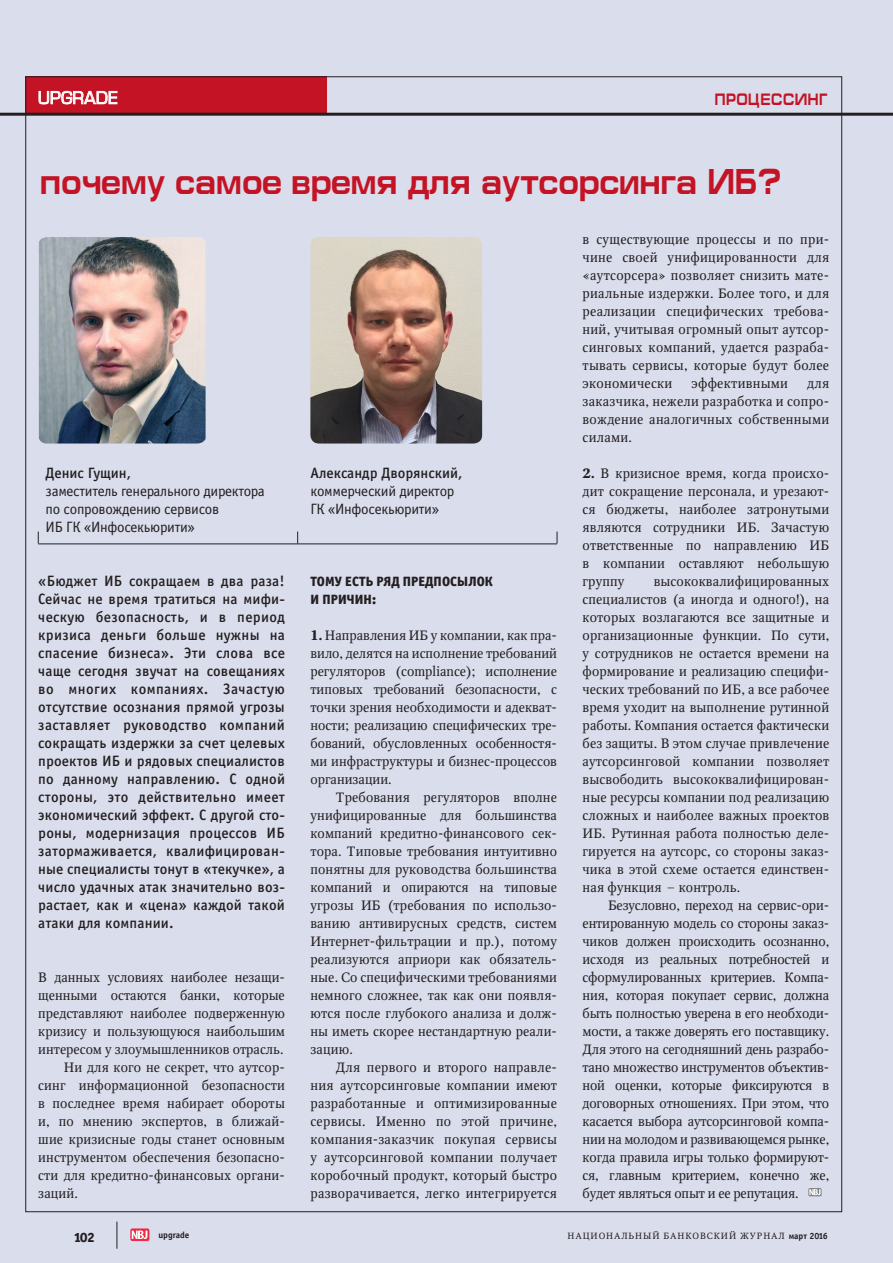
<style>
.page{position:relative;width:893px;height:1263px;background:#daddec}
.page>*{position:absolute;margin:0;border:0;box-sizing:border-box;transform-origin:0 0}
._01_Heder{font:700 36px "Europe Extended C";color:#c41324;scale:.75 1}
.t1{font:700 16.5px "Europe Extended C";letter-spacing:.04em;color:#c41324;scale:.75 1}
.t2{font:16.5px "Europe";color:#fff}
.vstuplenie{font:15px/18px "Officina Sans Medium ITC";letter-spacing:.01em;color:#231f20;text-align:justify}
.vstuplenie-2{font:15px/18px "Officina Sans Book ITC";letter-spacing:-.02em;color:#231f20}
.Body_01{font:13.5px/18px "Octava";letter-spacing:.01em;color:#231f20;text-align:justify}
.NO_first_line{font:13.5px/18px "Octava";color:#231f20;text-align:justify}
.Body_01-2{font:13.5px/18px "Officina Sans Extra Bold ITC";letter-spacing:.01em;color:#231f20}
.t3{font:9px "Octava";letter-spacing:.1em;color:#231f20}
.t4{font:9px "Officina Sans Bold ITC";color:#231f20}
.s1{font-weight:700}
.s2{font-family:"Officina Sans Bold ITC"}
</style>
<div class="page">
<div style="left:26px;top:77px;width:301px;height:36px;background:#c41324"></div>
<hr style="left:0;top:113px;width:893px;height:3px;background:#231f20">
<svg style="left:130px;top:1228px;width:19px;height:13px"></svg>
<svg style="left:132px;top:1230px;width:15px;height:9px"></svg>
<svg style="left:117px;top:1221px;width:1px;height:28px"></svg>
<svg style="left:38px;top:90px;width:80px;height:15px"></svg>
<svg style="left:808px;top:1188px;width:14px;height:8px"></svg>
<svg style="left:809px;top:1189px;width:12px;height:6px"></svg>
<img style="left:39px;top:237px;width:167px;height:206px">
<img style="left:310px;top:237px;width:172px;height:206px">
<hr style="left:38px;top:543px;width:519px;height:1px;background:#231f20">
<svg style="left:557px;top:531px;width:1px;height:12px"></svg>
<svg style="left:297px;top:531px;width:1px;height:12px"></svg>
<svg style="left:38px;top:531px;width:1px;height:12px"></svg>
<p class="t2" style="left:38px;top:89px;width:81px">UPGRADE</p>
<p class="t1" style="left:715px;top:90px;width:152px">ПРОЦЕССИНГ</p>
<p class="_01_Heder" style="left:40px;top:162px;width:989px">почему самое время для aутсорсинга ИБ?</p>
<p class="vstuplenie" style="left:46px;top:464px;width:87px">Денис Гущин,</p>
<p class="vstuplenie-2" style="left:46px;top:482px;width:221px">заместитель генерального директора по сопровождению сервисов<br>ИБ ГК «Инфосекьюрити»</p>
<p class="vstuplenie" style="left:38px;top:572px;width:248px">«Бюджет ИБ сокращаем в два раза!<br>Сейчас не время тратиться на мифи&shy;ческую безопасность, и в период кризиса деньги больше нужны на спасение бизнеса». Эти слова все чаще сегодня звучат на совещаниях во многих компаниях. Зачастую отсутствие осознания прямой угрозы заставляет руководство компаний сокращать издержки за счет целевых проектов ИБ и рядовых специалистов по данному направлению. С одной стороны, это действительно имеет экономический эффект. С другой сто&shy;роны, модернизация процессов ИБ затормаживается, квалифицирован&shy;ные специалисты тонут в «текучке», а число удачных атак значительно воз&shy;растает, как и «цена» каждой такой атаки для компании.</p>
<p class="NO_first_line" style="left:38px;top:968px;width:248px">В данных условиях наиболее незащи&shy;щенными остаются банки, которые представляют наиболее подверженную кризису и пользующуюся наибольшим интересом у злоумышленников отрасль.</p>
<p class="Body_01" style="left:38px;top:1058px;width:248px;text-indent:26px">Ни для кого не секрет, что аутсор&shy;синг информационной безопасности в последнее время набирает обороты и, по мнению экспертов, в ближай&shy;шие кризисные годы станет основным инструментом обеспечения безопасно&shy;сти для кредитно-финансовых органи&shy;заций.</p>
<p class="vstuplenie" style="left:310px;top:464px;width:153px">Александр Дворянский,</p>
<p class="vstuplenie-2" style="left:310px;top:482px;width:145px">коммерческий директор<br>ГК «Инфосекьюрити»</p>
<p class="Body_01-2" style="left:310px;top:572px;width:184px">ТОМУ ЕСТЬ РЯД ПРЕДПОСЫЛОК<br>И ПРИЧИН:</p>
<p class="NO_first_line" style="left:310px;top:626px;width:248px"><span class="s1">1.</span> Направления ИБ у компании, как пра&shy;вило, делятся на исполнение требований регуляторов (compliance); исполнение типовых требований безопасности, с точки зрения необходимости и адекват&shy;ности; реализацию специфических тре&shy;бований, обусловленных особенностя&shy;ми инфраструктуры и бизнес-процессов организации.</p>
<p class="Body_01" style="left:310px;top:788px;width:248px;text-indent:26px">Требования регуляторов вполне унифицированные для большинства компаний кредитно-финансового сек&shy;тора. Типовые требования интуитивно понятны для руководства большинства компаний и опираются на типовые угрозы ИБ (требования по использо&shy;ванию антивирусных средств, систем Интернет-фильтрации и пр.), потому реализуются априори как обязатель&shy;ные. Со специфическими требованиями немного сложнее, так как они появля&shy;ются после глубокого анализа и долж&shy;ны иметь скорее нестандартную реали&shy;зацию.</p>
<p class="Body_01" style="left:310px;top:1058px;width:248px;text-indent:26px">Для первого и второго направле&shy;ния аутсорсинговые компании имеют разработанные и оптимизированные сервисы. Именно по этой причине, компания-заказчик покупая сервисы у аутсорсинговой компании получает коробочный продукт, который быстро разворачивается, легко интегрируется</p>
<p class="Body_01" style="left:583px;top:230px;width:248px">в существующие процессы и по при&shy;чине своей унифицированности для «аутсорсера» позволяет снизить мате&shy;риальные издержки. Более того, и для реализации специфических требова&shy;ний, учитывая огромный опыт аутсор&shy;синговых компаний, удается разраба&shy;тывать сервисы, которые будут более экономически</p>
<p class="Body_01" style="left:691px;top:374px;width:98px">эффективными</p>
<p class="Body_01" style="left:583px;top:374px;width:248px;text-indent:225px">для заказчика, нежели разработка и сопро&shy;вождение аналогичных собственными силами.</p>
<p class="Body_01" style="left:583px;top:464px;width:248px"><span class="s1">2.</span> В кризисное время, когда происхо&shy;дит сокращение персонала, и урезают&shy;ся бюджеты, наиболее затронутыми являются сотрудники ИБ. Зачастую ответственные по направлению ИБ в компании оставляют небольшую группу</p>
<p class="Body_01" style="left:583px;top:572px;width:248px;text-indent:71px">высококвалифицированных специалистов (а иногда и одного!), на которых возлагаются все защитные и организационные функции. По сути, у сотрудников не остается времени на формирование и реализацию специфи&shy;ческих требований по ИБ, а все рабочее время уходит на выполнение рутинной работы. Компания остается фактически без защиты. В этом случае привлечение аутсорсинговой компании позволяет высвободить высококвалифицирован&shy;ные ресурсы компании под реализацию сложных и наиболее важных проектов ИБ. Рутинная работа полностью деле&shy;гируется на аутсорс, со стороны заказ&shy;чика в этой схеме остается единствен&shy;ная функция – контроль.</p>
<p class="Body_01" style="left:583px;top:896px;width:248px;text-indent:26px">Безусловно, переход на сервис-ори&shy;ентированную модель со стороны заказ&shy;чиков должен происходить осознанно, исходя из реальных потребностей и сформулированных критериев. Компа&shy;ния, которая покупает сервис, должна быть полностью уверена в его необходи&shy;мости, а также доверять его поставщику.<br>Для этого на сегодняшний день разрабо&shy;тано множество инструментов объектив&shy;ной оценки, которые фиксируются в договорных отношениях. При этом, что касается выбора аутсорсинговой компа&shy;нии на молодом и развивающемся рынке, когда правила игры только формируют&shy;ся, главным критерием, конечно же, будет являться опыт и ее репутация.</p>
<p class="Body_01-2" style="left:74px;top:1228px;width:23px">102</p>
<p class="t4" style="left:158px;top:1230px;width:32px">upgrade</p>
<p class="t3" style="left:567px;top:1230px;width:262px">НАЦИОНАЛЬНЫЙ БАНКОВСКИЙ ЖУРНАЛ <span class="s2">март 2016</span></p>
</div>
